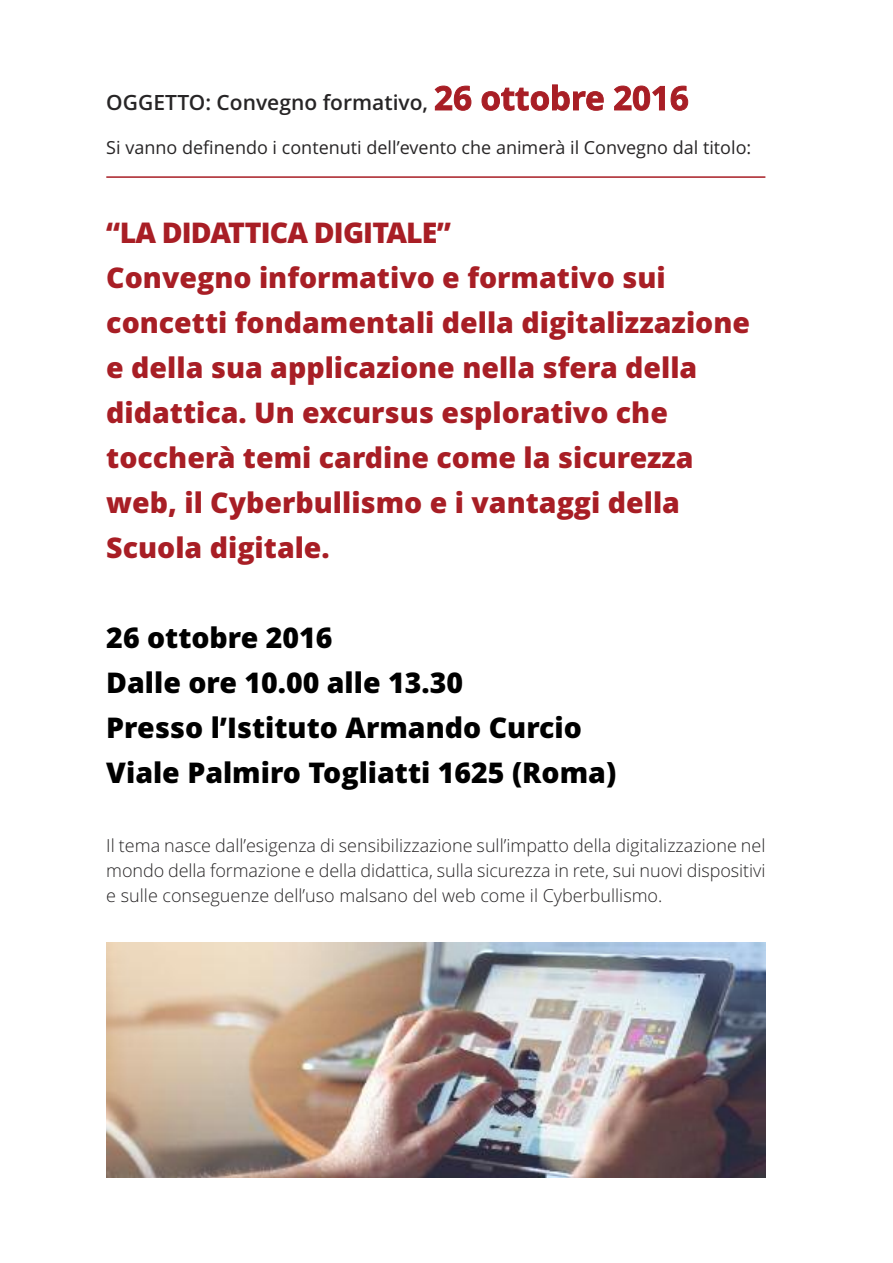
<style>
.page{position:relative;width:893px;height:1263px;background:#fff}
.page>*{position:absolute;margin:0;border:0;box-sizing:border-box;transform-origin:0 0}
.t1{font:800 28.5px/45px "Open Sans";color:#a81e25}
.t2{font:800 28.5px/45px "Open Sans";color:#000}
.t3{font:600 21px "Open Sans";color:#272526}
.t4{font:300 18px/24.9px "Open Sans";color:#272526;text-align:justify}
.t5{font:18px "Open Sans";color:#272526}
.s1{font-weight:700;font-size:33px;color:#a81e25}
</style>
<div class="page">
<img style="left:106px;top:942px;width:659px;height:236px">
<hr style="left:106px;top:176px;width:659px;height:2px;background:#a81e25">
<p class="t3" style="left:106px;top:91px;width:584px">OGGETTO: Convegno formativo, <span class="s1">26 ottobre 2016</span></p>
<p class="t5" style="left:106px;top:137px;width:647px">Si vanno definendo i contenuti dell’evento che animerà il Convegno dal titolo:</p>
<p class="t1" style="left:106px;top:210px;width:645px">“LA DIDATTICA DIGITALE”<br>Convegno informativo e formativo sui concetti fondamentali della digitalizzazione e della sua applicazione nella sfera della didattica. Un excursus esplorativo che toccherà temi cardine come la sicurezza web, il Cyberbullismo e i vantaggi della Scuola digitale.</p>
<p class="t2" style="left:106px;top:615px;width:511px">26 ottobre 2016<br>Dalle ore 10.00 alle 13.30<br>Presso l’Istituto Armando Curcio<br>Viale Palmiro Togliatti 1625 (Roma)</p>
<p class="t4" style="left:106px;top:834px;width:661px">Il tema nasce dall’esigenza di sensibilizzazione sull’impatto della digitalizzazione nel mondo della formazione e della didattica, sulla sicurezza in rete, sui nuovi dispositivi e sulle conseguenze dell’uso malsano del web come il Cyberbullismo.</p>
</div>
